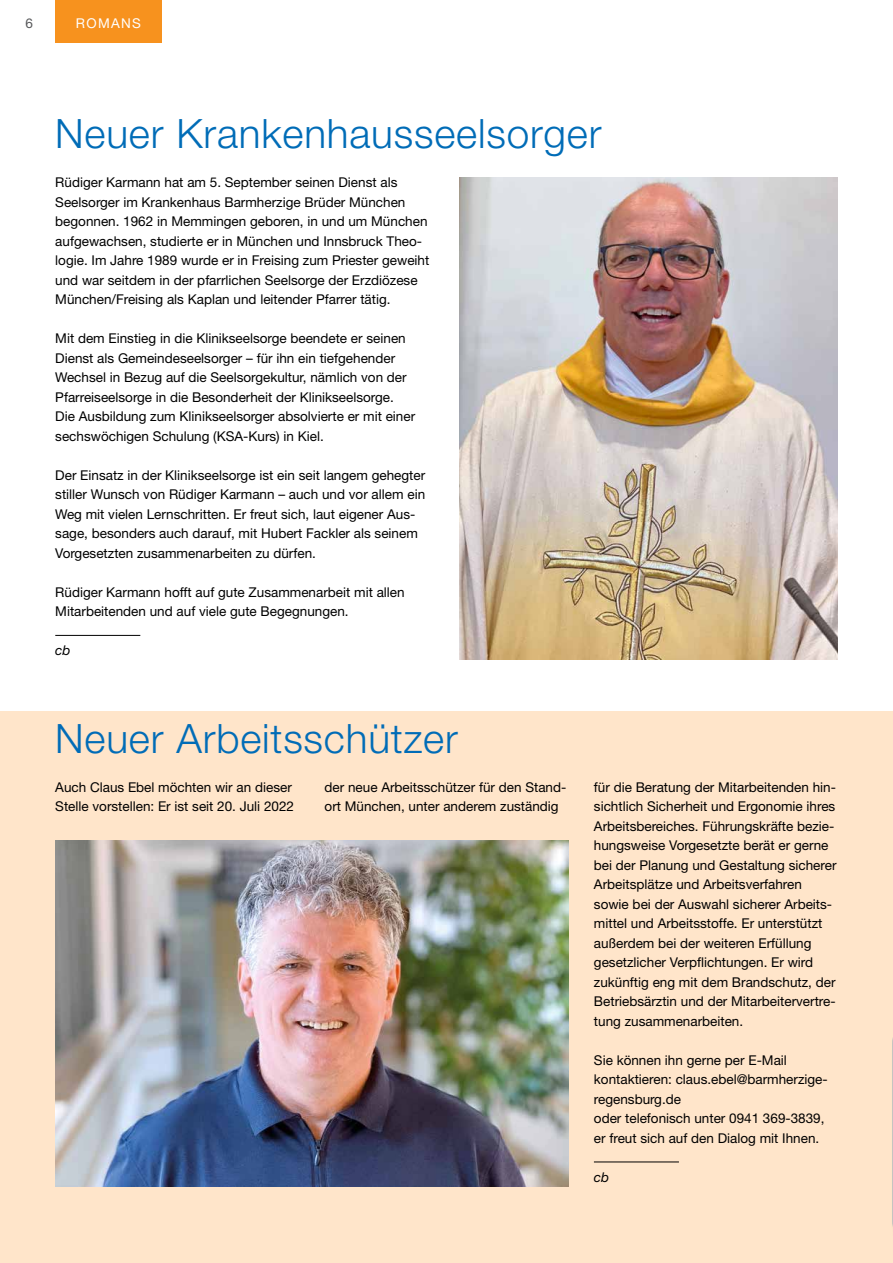
<style>
.page{position:relative;width:893px;height:1263px;background:#fff}
.page>*{position:absolute;margin:0;border:0;box-sizing:border-box;transform-origin:0 0}
.t1{font:300 40.5px "Helvetica Neue LT Std";letter-spacing:.02em;color:#006cb7}
.t2{font:13.5px/19.5px "Helvetica Neue LT Std";color:#000}
.t3{font:13.5px "Helvetica Neue";letter-spacing:.1em;color:#fff}
.t4{font:italic 13.5px "Helvetica Neue LT Std";color:#000}
.t5{font:13.5px "Helvetica Neue";color:#58595b}
</style>
<div class="page">
<div style="left:55px;top:0;width:107px;height:43px;background:#f7921e"></div>
<div style="left:0;top:712px;width:893px;height:551px;background:#ffe5ca"></div>
<hr style="left:55px;top:635px;width:85px;height:1px;background:#000">
<img style="left:55px;top:841px;width:513px;height:345px">
<hr style="left:594px;top:1161px;width:85px;height:1px;background:#000">
<svg style="left:892px;top:1038px;width:1px;height:189px"></svg>
<img style="left:459px;top:178px;width:379px;height:481px">
<p class="t5" style="left:26px;top:15px;width:9px">6</p>
<p class="t3" style="left:76px;top:15px;width:67px">ROMANS</p>
<h1 class="t1" style="left:55px;top:109px;width:548px">Neuer Krankenhausseelsorger</h1>
<p class="t2" style="left:55px;top:172px;width:376px">Rüdiger Karmann hat am 5. September seinen Dienst als Seelsorger im Krankenhaus Barmherzige Brüder München begonnen. 1962 in Memmingen geboren, in und um München aufgewachsen, studierte er in München und Innsbruck Theo&shy;logie. Im Jahre 1989 wurde er in Freising zum Priester geweiht und war seitdem in der pfarrlichen Seelsorge der Erzdiözese München/Freising als Kaplan und leitender Pfarrer tätig.</p>
<p class="t2" style="left:55px;top:328px;width:361px">Mit dem Einstieg in die Klinikseelsorge beendete er seinen Dienst als Gemeindeseelsorger – für ihn ein tiefgehender Wechsel in Bezug auf die Seelsorgekultur, nämlich von der Pfarreiseelsorge in die Besonderheit der Klinikseelsorge.<br>Die Ausbildung zum Klinikseelsorger absolvierte er mit einer sechswöchigen Schulung (KSA-Kurs) in Kiel.</p>
<p class="t2" style="left:55px;top:465px;width:371px">Der Einsatz in der Klinikseelsorge ist ein seit langem gehegter stiller Wunsch von Rüdiger Karmann – auch und vor allem ein Weg mit vielen Lernschritten. Er freut sich, laut eigener Aus&shy;sage, besonders auch darauf, mit Hubert Fackler als seinem Vorgesetzten zusammenarbeiten zu dürfen.</p>
<p class="t2" style="left:55px;top:582px;width:351px">Rüdiger Karmann hofft auf gute Zusammenarbeit mit allen<br>Mitarbeitenden und auf viele gute Begegnungen.</p>
<p class="t4" style="left:55px;top:642px;width:17px">cb</p>
<h1 class="t1" style="left:55px;top:713px;width:404px">Neuer Arbeitsschützer</h1>
<p class="t2" style="left:55px;top:777px;width:240px">Auch Claus Ebel möchten wir an dieser<br>Stelle vorstellen: Er ist seit 20. Juli 2022</p>
<p class="t2" style="left:325px;top:777px;width:243px">der neue Arbeitsschützer für den Stand&shy;ort München, unter anderem zuständig</p>
<p class="t2" style="left:594px;top:777px;width:244px">für die Beratung der Mitarbeitenden hin&shy;sichtlich Sicherheit und Ergonomie ihres Arbeitsbereiches. Führungskräfte bezie&shy;hungsweise Vorgesetzte berät er gerne bei der Planung und Gestaltung sicherer Arbeitsplätze und Arbeitsverfahren sowie bei der Auswahl sicherer Arbeits&shy;mittel und Arbeitsstoffe. Er unterstützt außerdem bei der weiteren Erfüllung gesetzlicher Verpflichtungen. Er wird zukünftig eng mit dem Brandschutz, der Betriebsärztin und der Mitarbeitervertre&shy;tung zusammenarbeiten.</p>
<p class="t2" style="left:594px;top:1050px;width:235px">Sie können ihn gerne per E-Mail kontaktieren: claus.ebel@barmherzige&shy;regensburg.de<br>oder telefonisch unter 0941 369-3839, er freut sich auf den Dialog mit Ihnen.</p>
<p class="t4" style="left:594px;top:1169px;width:17px">cb</p>
</div>
